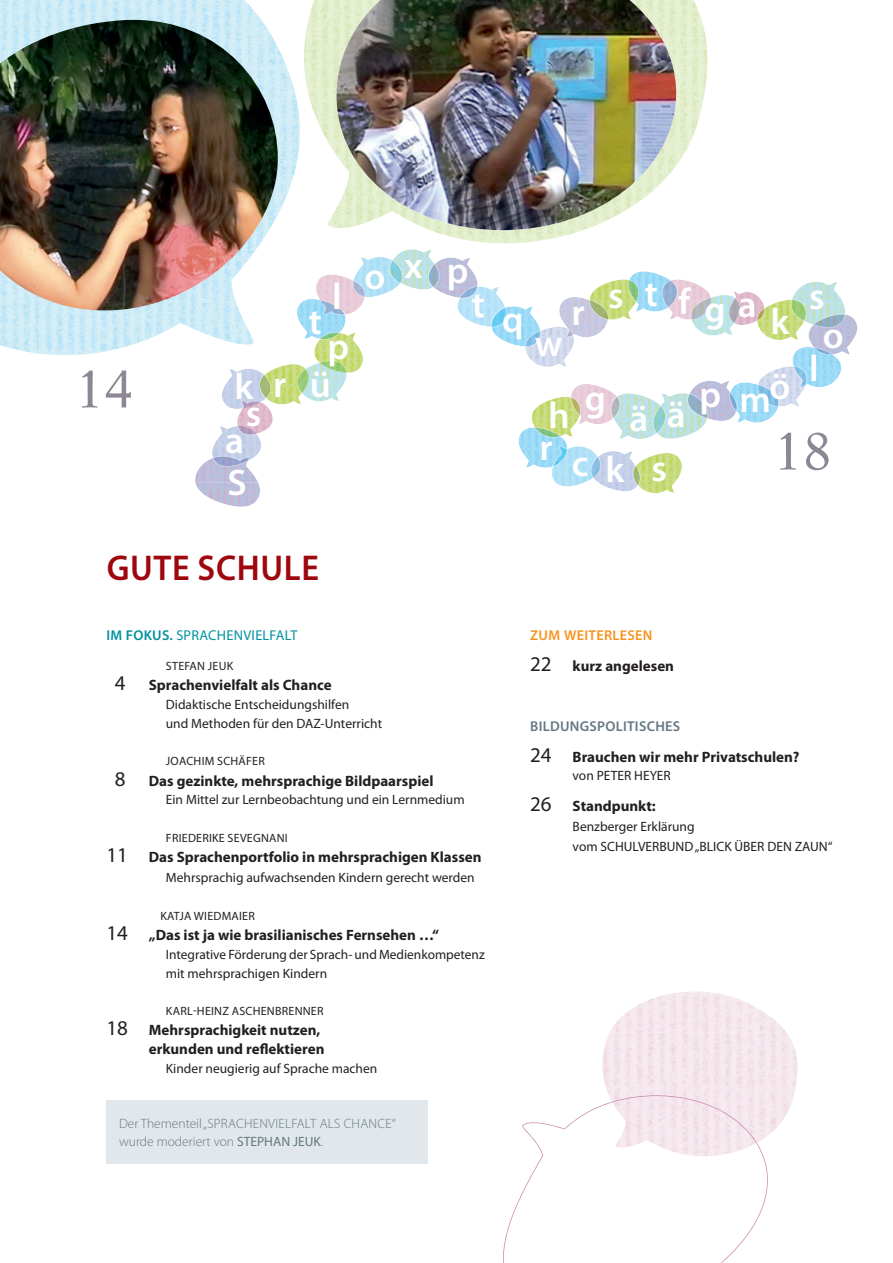
<style>
.page{position:relative;width:893px;height:1263px;background:#fff}
.page>*{position:absolute;margin:0;border:0;box-sizing:border-box;transform-origin:0 0}
.t1{font:52.5px "New Aster LT Std";color:#8c8695}
.t2{font:600 37.05px/69.3px "Myriad Pro";letter-spacing:.51em;color:#fff;text-align:center}
.t3{font:600 36px "Myriad Pro";letter-spacing:.02em;color:#9d070d;scale:.95 1}
.t4{font:700 15px/19.5px "Myriad Pro";color:#231f20;text-align:right}
.t5{font:14.25px "Myriad Pro";letter-spacing:.02em;color:#00929f}
.t6{font:600 14.25px "Myriad Pro";letter-spacing:.02em;color:#647882}
.t7{font:600 14.25px "Myriad Pro";letter-spacing:.02em;color:#f7931d}
.t8{font:13.5px/18.8px "Myriad Pro";color:#231f20}
.t9{font:300 13.5px/18.8px "Myriad Pro";color:#647882}
.t10{font:12px "Myriad Pro";letter-spacing:.02em;color:#231f20}
.t11{font:6.9px "Helvetica";color:#231f20}
.s1{font-weight:600}
.s2{font-weight:400;font-size:21px}
.s3{font-weight:400}
</style>
<div class="page">
<div style="left:106px;top:1100px;width:321px;height:64px;background:#e1e7ea"></div>
<img style="left:0;top:0;width:193px;height:20px">
<img style="left:0;top:310px;width:144px;height:45px">
<img style="left:144px;top:310px;width:49px;height:31px">
<img style="left:0;top:20px;width:193px;height:290px">
<svg style="left:503px;top:1105px;width:265px;height:158px"></svg>
<img style="left:610px;top:991px;width:176px;height:41px">
<img style="left:602px;top:1032px;width:196px;height:83px">
<img style="left:615px;top:1115px;width:171px;height:41px">
<img style="left:660px;top:1095px;width:97px;height:48px">
<img style="left:612px;top:1095px;width:48px;height:7px">
<img style="left:193px;top:0;width:665px;height:507px">
<h1 class="t1" style="left:75px;top:358px;width:60px">14</h1>
<h2 class="t2" style="left:234px;top:351px;width:20px">K</h2>
<h2 class="t2" style="left:227px;top:378px;width:35px">S<br>S</h2>
<h2 class="t2" style="left:225px;top:405px;width:20px">A</h2>
<h2 class="t2" style="left:309px;top:286px;width:15px">T</h2>
<h2 class="t2" style="left:332px;top:261px;width:11px">L</h2>
<h2 class="t2" style="left:327px;top:311px;width:23px">P</h2>
<h2 class="t2" style="left:273px;top:349px;width:59px">R Ü</h2>
<h2 class="t2" style="left:364px;top:235px;width:105px">OXP</h2>
<h2 class="t2" style="left:472px;top:269px;width:15px">T</h2>
<h2 class="t2" style="left:502px;top:284px;width:23px">Q</h2>
<h2 class="t2" style="left:608px;top:266px;width:150px">STFGA</h2>
<h2 class="t2" style="left:809px;top:277px;width:36px;line-height:38.4px">S<br>O</h2>
<h2 class="t2" style="left:572px;top:277px;width:15px">R</h2>
<h2 class="t2" style="left:771px;top:286px;width:20px">K</h2>
<h2 class="t2" style="left:535px;top:308px;width:29px">W</h2>
<h2 class="t2" style="left:809px;top:333px;width:11px">L</h2>
<h2 class="t2" style="left:699px;top:359px;width:93px">P MÖ</h2>
<h2 class="t2" style="left:585px;top:363px;width:23px">G</h2>
<h2 class="t2" style="left:539px;top:389px;width:129px;line-height:50.8px;text-align:left">H<br>RCK S</h2>
<h2 class="t2" style="left:630px;top:381px;width:58px">Ä Ä</h2>
<h1 class="t1" style="left:774px;top:421px;width:60px">18</h1>
<h3 class="t3" style="left:107px;top:545px;width:225px">GUTE SCHULE</h3>
<p class="t5" style="left:106px;top:626px;width:193px"><span class="s1">IM FOKUS.</span> SPRACHENVIELFALT</p>
<p class="t10" style="left:166px;top:659px;width:69px">STEFAN JEUK</p>
<p class="t4" style="left:115px;top:675px;width:218px"><span class="s2">4</span> Sprachenvielfalt als Chance</p>
<p class="t8" style="left:166px;top:695px;width:218px">Didaktische Entscheidungshilfen<br>und Methoden für den DAZ-Unterricht</p>
<p class="t10" style="left:166px;top:754px;width:100px">JOACHIM SCHÄFER</p>
<p class="t4" style="left:115px;top:770px;width:320px"><span class="s2">8</span> Das gezinkte, mehrsprachige Bildpaarspiel</p>
<p class="t8" style="left:166px;top:790px;width:300px">Ein Mittel zur Lernbeobachtung und ein Lernmedium</p>
<p class="t10" style="left:166px;top:830px;width:123px">FRIEDERIKE SEVEGNANI</p>
<p class="t4" style="left:106px;top:847px;width:377px"><span class="s2">11</span> Das Sprachenportfolio in mehrsprachigen Klassen</p>
<p class="t8" style="left:166px;top:868px;width:310px">Mehrsprachig aufwachsenden Kindern gerecht werden</p>
<p class="t10" style="left:160px;top:908px;width:96px">KATJA WIEDMAIER</p>
<p class="t4" style="left:106px;top:925px;width:334px"><span class="s2">14</span> „Das ist ja wie brasilianisches Fernsehen …“</p>
<p class="t8" style="left:166px;top:945px;width:320px">Integrative Förderung der Sprach- und Medienkompetenz mit mehrsprachigen Kindern</p>
<p class="t10" style="left:166px;top:1004px;width:159px">KARL-HEINZ ASCHENBRENNER</p>
<p class="t4" style="left:106px;top:1019px;width:220px"><span class="s2">18</span> Mehrsprachigkeit nutzen, erkunden und reflektieren</p>
<p class="t8" style="left:166px;top:1059px;width:213px">Kinder neugierig auf Sprache machen</p>
<p class="t11" style="left:195px;top:871px;width:51px">Unbenannt-1 1</p>
<p class="t9" style="left:119px;top:1114px;width:278px">Der Thementeil „SPRACHENVIELFALT ALS CHANCE“ wurde moderiert von <span class="s3">STEPHAN JEUK</span>.</p>
<p class="t7" style="left:530px;top:626px;width:124px">ZUM WEITERLESEN</p>
<p class="t4" style="left:530px;top:655px;width:145px"><span class="s2">22</span> kurz angelesen</p>
<p class="t6" style="left:530px;top:717px;width:151px">BILDUNGSPOLITISCHES</p>
<p class="t4" style="left:530px;top:746px;width:271px"><span class="s2">24</span> Brauchen wir mehr Privatschulen?</p>
<p class="t8" style="left:573px;top:766px;width:100px">von PETER HEYER</p>
<p class="t4" style="left:530px;top:796px;width:127px"><span class="s2">26</span> Standpunkt:</p>
<p class="t8" style="left:573px;top:817px;width:261px;line-height:19.5px">Benzberger Erklärung<br>vom SCHULVERBUND „BLICK ÜBER DEN ZAUN“</p>
</div>
